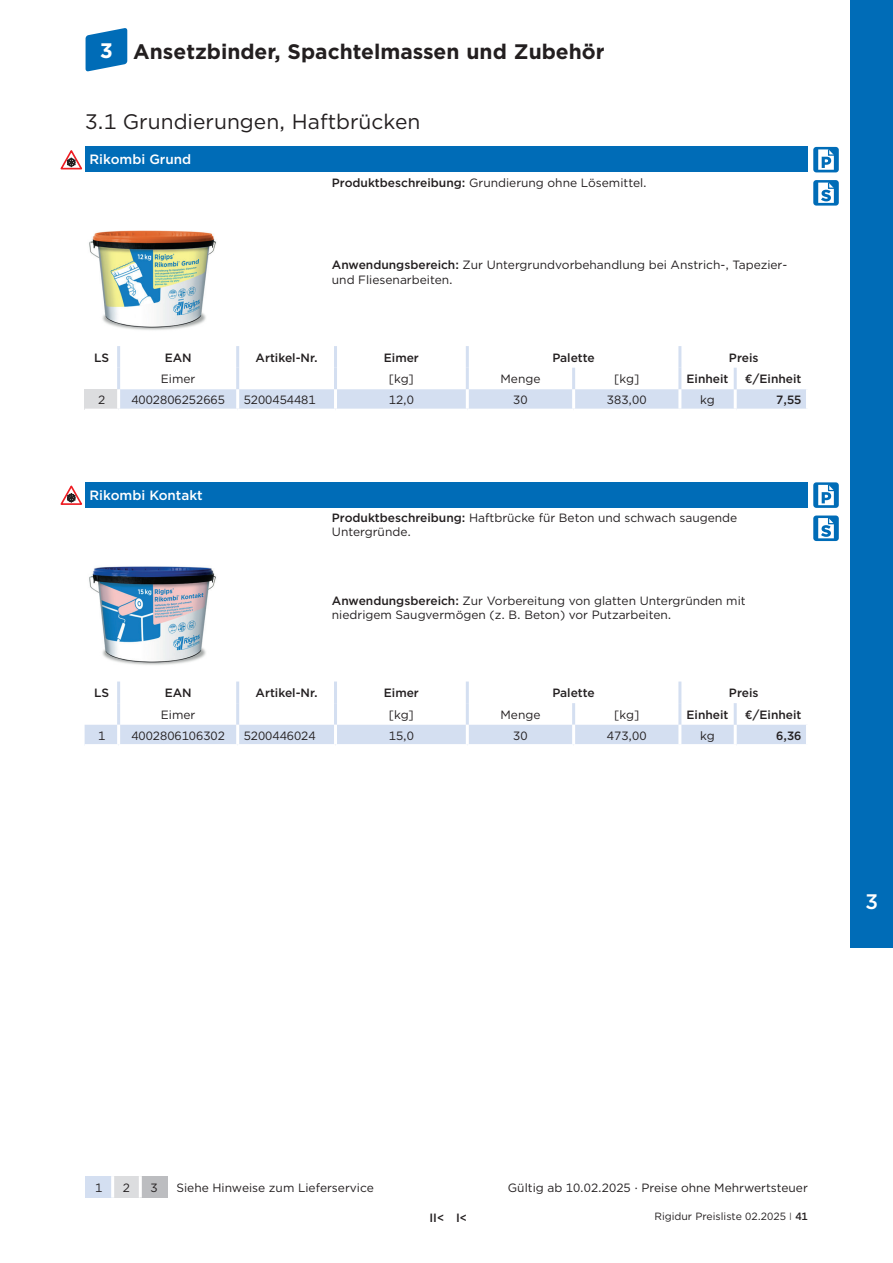
<style>
.page{position:relative;width:893px;height:1263px;background:#fff}
.page>*{position:absolute;margin:0;border:0;box-sizing:border-box;transform-origin:0 0}
.t1{font:700 21px "Gotham";color:#231f20}
.t2{font:21px "Gotham";color:#231f20}
.t3{font:500 21px "Gotham";color:#fff}
.t4{font:500 13.5px "Gotham";color:#fff}
.t5{font:12px/14.4px "Gotham";color:#231f20}
.t6{font:500 12px "Gotham";color:#231f20}
.t7{font:10.5px "Gotham";color:#231f20}
.s1{color:#fff}
.s2{font-weight:500}
.s3{font-weight:300}
</style>
<div class="page">
<div style="left:85px;top:1176px;width:28px;height:22px;background:#d4dff1"></div>
<div style="left:113px;top:1176px;width:27px;height:22px;background:#dcdddf"></div>
<div style="left:140px;top:1176px;width:28px;height:22px;background:#bcbdc0"></div>
<hr style="left:111px;top:1176px;width:3px;height:22px;background:#fff">
<hr style="left:139px;top:1176px;width:3px;height:22px;background:#fff">
<img style="left:89px;top:230px;width:127px;height:100px">
<div style="left:85px;top:147px;width:723px;height:25px;background:#006cb7"></div>
<svg style="left:60px;top:150px;width:23px;height:20px"></svg>
<div style="left:85px;top:389px;width:34px;height:21px;background:#dcdddf"></div>
<svg style="left:120px;top:389px;width:686px;height:20px;background:#d5e0f1"></svg>
<hr style="left:117px;top:346px;width:3px;height:22px;background:#d4dff1">
<hr style="left:236px;top:346px;width:3px;height:22px;background:#d4dff1">
<hr style="left:334px;top:346px;width:3px;height:22px;background:#d4dff1">
<hr style="left:466px;top:346px;width:3px;height:22px;background:#d4dff1">
<hr style="left:117px;top:368px;width:3px;height:21px;background:#d4dff1">
<hr style="left:236px;top:368px;width:3px;height:21px;background:#d4dff1">
<hr style="left:334px;top:368px;width:3px;height:21px;background:#d4dff1">
<hr style="left:466px;top:368px;width:3px;height:21px;background:#d4dff1">
<hr style="left:572px;top:368px;width:3px;height:21px;background:#d4dff1">
<hr style="left:678px;top:368px;width:3px;height:21px;background:#d4dff1">
<hr style="left:85px;top:409px;width:34px;height:3px;background:#fff">
<hr style="left:117px;top:389px;width:3px;height:20px;background:#fff">
<hr style="left:236px;top:389px;width:3px;height:20px;background:#fff">
<hr style="left:334px;top:389px;width:3px;height:20px;background:#fff">
<hr style="left:466px;top:389px;width:3px;height:20px;background:#fff">
<hr style="left:572px;top:389px;width:3px;height:20px;background:#fff">
<hr style="left:678px;top:389px;width:3px;height:20px;background:#fff">
<hr style="left:734px;top:389px;width:3px;height:20px;background:#fff">
<hr style="left:678px;top:346px;width:3px;height:22px;background:#d4dff1">
<hr style="left:734px;top:368px;width:3px;height:21px;background:#d4dff1">
<img style="left:89px;top:566px;width:127px;height:99px">
<div style="left:85px;top:482px;width:723px;height:26px;background:#006cb7"></div>
<svg style="left:60px;top:485px;width:22px;height:20px"></svg>
<div style="left:85px;top:725px;width:721px;height:19px;background:#d4dff1"></div>
<hr style="left:117px;top:681px;width:3px;height:22px;background:#d4dff1">
<hr style="left:236px;top:681px;width:3px;height:22px;background:#d4dff1">
<hr style="left:334px;top:681px;width:3px;height:22px;background:#d4dff1">
<hr style="left:466px;top:681px;width:3px;height:22px;background:#d4dff1">
<hr style="left:117px;top:703px;width:3px;height:22px;background:#d4dff1">
<hr style="left:236px;top:703px;width:3px;height:22px;background:#d4dff1">
<hr style="left:334px;top:703px;width:3px;height:22px;background:#d4dff1">
<hr style="left:466px;top:703px;width:3px;height:22px;background:#d4dff1">
<hr style="left:572px;top:703px;width:3px;height:22px;background:#d4dff1">
<hr style="left:678px;top:703px;width:3px;height:22px;background:#d4dff1">
<hr style="left:117px;top:725px;width:3px;height:19px;background:#fff">
<hr style="left:236px;top:725px;width:3px;height:19px;background:#fff">
<hr style="left:334px;top:725px;width:3px;height:19px;background:#fff">
<hr style="left:466px;top:725px;width:3px;height:19px;background:#fff">
<hr style="left:572px;top:725px;width:3px;height:19px;background:#fff">
<hr style="left:678px;top:725px;width:3px;height:19px;background:#fff">
<hr style="left:734px;top:725px;width:3px;height:19px;background:#fff">
<hr style="left:678px;top:681px;width:3px;height:22px;background:#d4dff1">
<hr style="left:734px;top:703px;width:3px;height:22px;background:#d4dff1">
<svg style="left:86px;top:28px;width:41px;height:44px"></svg>
<div style="left:813px;top:482px;width:26px;height:26px;background:#006cb7;border-radius:3px"></div>
<svg style="left:818px;top:484px;width:16px;height:21px"></svg>
<div style="left:813px;top:515px;width:26px;height:26px;background:#006cb7;border-radius:3px"></div>
<svg style="left:818px;top:518px;width:16px;height:20px"></svg>
<div style="left:813px;top:147px;width:26px;height:25px;background:#006cb7;border-radius:3px"></div>
<svg style="left:818px;top:149px;width:16px;height:21px"></svg>
<div style="left:813px;top:180px;width:26px;height:26px;background:#006cb7;border-radius:3px"></div>
<svg style="left:818px;top:182px;width:16px;height:21px"></svg>
<div style="left:850px;top:0;width:43px;height:947px;background:#006cb7"></div>
<h1 class="t1" style="left:100px;top:38px;width:506px"><span class="s1">3</span> Ansetzbinder, Spachtelmassen und Zubehör</h1>
<h1 class="t2" style="left:85px;top:109px;width:337px">3.1 Grundierungen, Haftbrücken</h1>
<p class="t4" style="left:90px;top:151px;width:103px">Rikombi Grund</p>
<p class="t5" style="left:332px;top:175px;width:316px"><span class="s2">Produktbeschreibung:</span> Grundierung ohne Lösemittel.</p>
<p class="t5" style="left:332px;top:257px;width:455px"><span class="s2">Anwendungsbereich:</span> Zur Untergrundvorbehandlung bei Anstrich‑, Tapezier‑ und Fliesenarbeiten.</p>
<p class="t6" style="left:94px;top:350px;width:17px">LS</p>
<p class="t6" style="left:165px;top:350px;width:28px">EAN</p>
<p class="t6" style="left:256px;top:350px;width:64px">Artikel-Nr.</p>
<p class="t6" style="left:384px;top:350px;width:37px">Eimer</p>
<p class="t6" style="left:552px;top:350px;width:44px">Palette</p>
<p class="t6" style="left:729px;top:350px;width:31px">Preis</p>
<p class="t5" style="left:161px;top:372px;width:36px">Eimer</p>
<p class="t5" style="left:389px;top:372px;width:27px">[kg]</p>
<p class="t5" style="left:500px;top:372px;width:41px">Menge</p>
<p class="t5" style="left:614px;top:372px;width:27px">[kg]</p>
<p class="t6" style="left:687px;top:371px;width:43px">Einheit</p>
<p class="t6" style="left:745px;top:371px;width:58px">€/Einheit</p>
<p class="t5" style="left:98px;top:392px;width:9px">2</p>
<p class="t5" style="left:131px;top:392px;width:95px">4002806252665</p>
<p class="t5" style="left:244px;top:392px;width:73px">5200454481</p>
<p class="t5" style="left:389px;top:392px;width:27px">12,0</p>
<p class="t5" style="left:513px;top:392px;width:16px">30</p>
<p class="t5" style="left:607px;top:392px;width:41px">383,00</p>
<p class="t5" style="left:700px;top:392px;width:16px">kg</p>
<p class="t6" style="left:776px;top:392px;width:27px">7,55</p>
<p class="t4" style="left:90px;top:486px;width:115px">Rikombi Kontakt</p>
<p class="t5" style="left:332px;top:510px;width:407px"><span class="s2">Produktbeschreibung:</span> Haftbrücke für Beton und schwach saugende<br>Untergründe.</p>
<p class="t5" style="left:332px;top:593px;width:415px"><span class="s2">Anwendungsbereich:</span> Zur Vorbereitung von glatten Untergründen mit niedrigem Saugvermögen (z. B. Beton) vor Putzarbeiten.</p>
<p class="t6" style="left:94px;top:685px;width:17px">LS</p>
<p class="t6" style="left:165px;top:685px;width:28px">EAN</p>
<p class="t6" style="left:256px;top:685px;width:64px">Artikel-Nr.</p>
<p class="t6" style="left:384px;top:685px;width:37px">Eimer</p>
<p class="t6" style="left:552px;top:685px;width:44px">Palette</p>
<p class="t6" style="left:729px;top:685px;width:31px">Preis</p>
<p class="t5" style="left:161px;top:707px;width:36px">Eimer</p>
<p class="t5" style="left:389px;top:707px;width:27px">[kg]</p>
<p class="t5" style="left:500px;top:707px;width:41px">Menge</p>
<p class="t5" style="left:614px;top:707px;width:27px">[kg]</p>
<p class="t6" style="left:687px;top:707px;width:43px">Einheit</p>
<p class="t6" style="left:745px;top:707px;width:58px">€/Einheit</p>
<p class="t5" style="left:98px;top:728px;width:9px">1</p>
<p class="t5" style="left:131px;top:728px;width:95px">4002806106302</p>
<p class="t5" style="left:244px;top:728px;width:73px">5200446024</p>
<p class="t5" style="left:389px;top:728px;width:27px">15,0</p>
<p class="t5" style="left:513px;top:728px;width:16px">30</p>
<p class="t5" style="left:607px;top:728px;width:41px">473,00</p>
<p class="t5" style="left:700px;top:728px;width:16px">kg</p>
<p class="t6" style="left:776px;top:727px;width:27px">6,36</p>
<h1 class="t3" style="left:865px;top:888px;width:14px">3</h1>
<p class="t5" style="left:95px;top:1180px;width:9px">1</p>
<p class="t5" style="left:123px;top:1180px;width:9px">2</p>
<p class="t5" style="left:151px;top:1180px;width:9px">3</p>
<p class="t5" style="left:176px;top:1180px;width:199px">Siehe Hinweise zum Lieferservice</p>
<p class="t5" style="left:508px;top:1180px;width:302px">Gültig ab 10.02.2025 · Preise ohne Mehrwertsteuer</p>
<p class="t6" style="left:429px;top:1209px;width:39px">II&lt; I&lt;</p>
<p class="t7" style="left:654px;top:1209px;width:155px">Rigidur Preisliste 02.2025 <span class="s3">I</span> <span class="s2">41</span></p>
</div>
